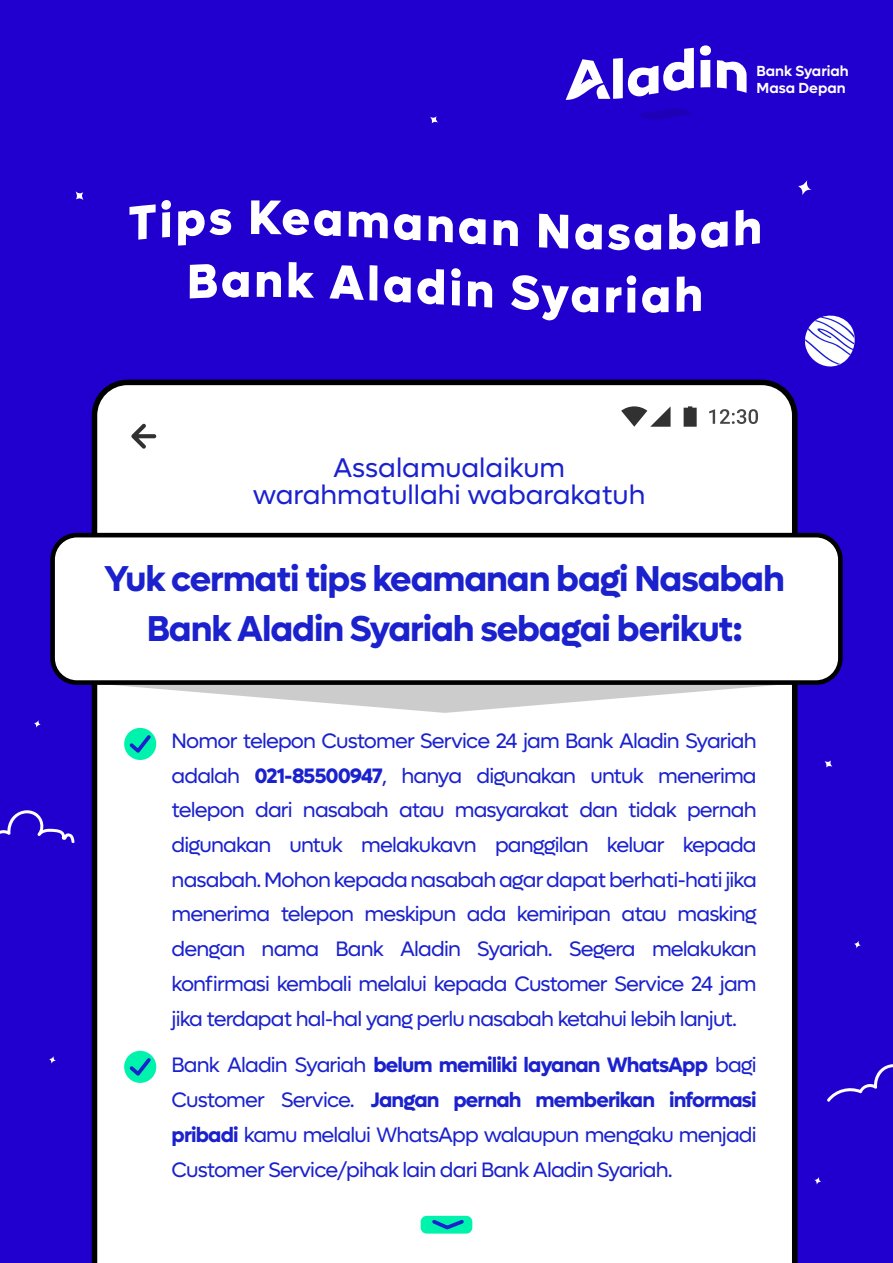
<style>
.page{position:relative;width:893px;height:1263px;background:#2100cf}
.page>*{position:absolute;margin:0;border:0;box-sizing:border-box;transform-origin:0 0}
.t1{font:700 36.15px/49.8px "Lufga";letter-spacing:-.03em;color:#1b22cd;text-align:center}
.t2{font:27.15px/27.2px "Lufga";color:#1b22cd;text-align:center}
.t3{font:21px/34.7px "Lufga";letter-spacing:-.04em;color:#1b22cd;text-align:justify}
.t4{font:600 14.7px/17.5px "Lufga";color:#fff}
.s1{font-weight:700}
</style>
<div class="page">
<svg style="left:566px;top:45px;width:181px;height:55px"></svg>
<svg style="left:640px;top:108px;width:51px;height:12px"></svg>
<div style="left:92px;top:380px;width:705px;height:883px;background:#fff"></div>
<svg style="left:709px;top:409px;width:49px;height:15px"></svg>
<svg style="left:684px;top:406px;width:13px;height:21px"></svg>
<svg style="left:621px;top:406px;width:50px;height:21px"></svg>
<svg style="left:131px;top:424px;width:25px;height:25px"></svg>
<div style="left:53px;top:535px;width:787px;height:147px;background:#fff;border-radius:24px"></div>
<div style="left:50px;top:533px;width:793px;height:152px;border:5px solid #000;border-radius:24px"></div>
<svg style="left:83px;top:682px;width:723px;height:31px"></svg>
<svg style="left:129px;top:200px;width:42px;height:40px"></svg>
<svg style="left:178px;top:209px;width:53px;height:37px"></svg>
<svg style="left:251px;top:200px;width:90px;height:36px"></svg>
<svg style="left:349px;top:212px;width:39px;height:26px"></svg>
<svg style="left:394px;top:214px;width:27px;height:26px"></svg>
<svg style="left:429px;top:216px;width:24px;height:26px"></svg>
<svg style="left:459px;top:218px;width:27px;height:26px"></svg>
<svg style="left:494px;top:220px;width:24px;height:26px"></svg>
<svg style="left:539px;top:214px;width:29px;height:34px"></svg>
<svg style="left:575px;top:224px;width:27px;height:26px"></svg>
<svg style="left:608px;top:224px;width:53px;height:26px"></svg>
<svg style="left:669px;top:214px;width:59px;height:35px"></svg>
<svg style="left:736px;top:210px;width:24px;height:36px"></svg>
<svg style="left:190px;top:264px;width:59px;height:34px"></svg>
<svg style="left:257px;top:271px;width:24px;height:26px"></svg>
<svg style="left:289px;top:262px;width:25px;height:36px"></svg>
<svg style="left:329px;top:265px;width:35px;height:35px"></svg>
<div style="left:369px;top:265px;width:8px;height:36px;background:#fff"></div>
<svg style="left:384px;top:276px;width:27px;height:27px"></svg>
<svg style="left:417px;top:269px;width:27px;height:36px"></svg>
<svg style="left:451px;top:268px;width:10px;height:38px"></svg>
<svg style="left:468px;top:281px;width:24px;height:27px"></svg>
<svg style="left:511px;top:275px;width:87px;height:45px"></svg>
<svg style="left:606px;top:287px;width:15px;height:25px"></svg>
<svg style="left:627px;top:275px;width:9px;height:37px"></svg>
<svg style="left:642px;top:287px;width:27px;height:26px"></svg>
<svg style="left:677px;top:276px;width:24px;height:36px"></svg>
<div style="left:124px;top:728px;width:32px;height:32px;background:#00f3ad;border-radius:50%"></div>
<svg style="left:126px;top:732px;width:28px;height:24px"></svg>
<div style="left:124px;top:1051px;width:32px;height:32px;background:#00f3ad;border-radius:50%"></div>
<svg style="left:126px;top:1055px;width:28px;height:24px"></svg>
<div style="left:421px;top:1216px;width:51px;height:17px;background:#00f3ad;border-radius:6px"></div>
<svg style="left:432px;top:1219px;width:32px;height:11px"></svg>
<svg style="left:0;top:810px;width:75px;height:33px"></svg>
<svg style="left:827px;top:1064px;width:66px;height:38px"></svg>
<svg style="left:804px;top:315px;width:51px;height:52px"></svg>
<svg style="left:798px;top:180px;width:14px;height:16px"></svg>
<svg style="left:824px;top:760px;width:9px;height:8px"></svg>
<svg style="left:430px;top:116px;width:8px;height:8px"></svg>
<svg style="left:34px;top:720px;width:7px;height:8px"></svg>
<svg style="left:854px;top:941px;width:7px;height:7px"></svg>
<svg style="left:49px;top:1056px;width:7px;height:8px"></svg>
<svg style="left:814px;top:1177px;width:7px;height:8px"></svg>
<svg style="left:75px;top:191px;width:9px;height:9px"></svg>
<p class="t4" style="left:756px;top:62px;width:94px">Bank Syariah<br>Masa Depan</p>
<p class="t2" style="left:253px;top:454px;width:394px">Assalamualaikum warahmatullahi wabarakatuh</p>
<h1 class="t1" style="left:105px;top:554px;width:682px">Yuk cermati tips keamanan bagi Nasabah<br>Bank Aladin Syariah sebagai berikut:</h1>
<p class="t3" style="left:172px;top:723px;width:587px">Nomor telepon Customer Service 24 jam Bank Aladin Syariah adalah <span class="s1">021-85500947</span>, hanya digunakan untuk menerima telepon dari nasabah atau masyarakat dan tidak pernah digunakan untuk melakukavn panggilan keluar kepada nasabah. Mohon kepada nasabah agar dapat berhati-hati jika menerima telepon meskipun ada kemiripan atau masking dengan nama Bank Aladin Syariah. Segera melakukan konfirmasi kembali melalui kepada Customer Service 24 jam jika terdapat hal-hal yang perlu nasabah ketahui lebih lanjut.</p>
<p class="t3" style="left:172px;top:1048px;width:587px">Bank Aladin Syariah <span class="s1">belum memiliki layanan WhatsApp</span> bagi Customer Service. <span class="s1">Jangan pernah memberikan informasi pribadi</span> kamu melalui WhatsApp walaupun mengaku menjadi Customer Service/pihak lain dari Bank Aladin Syariah.</p>
</div>
